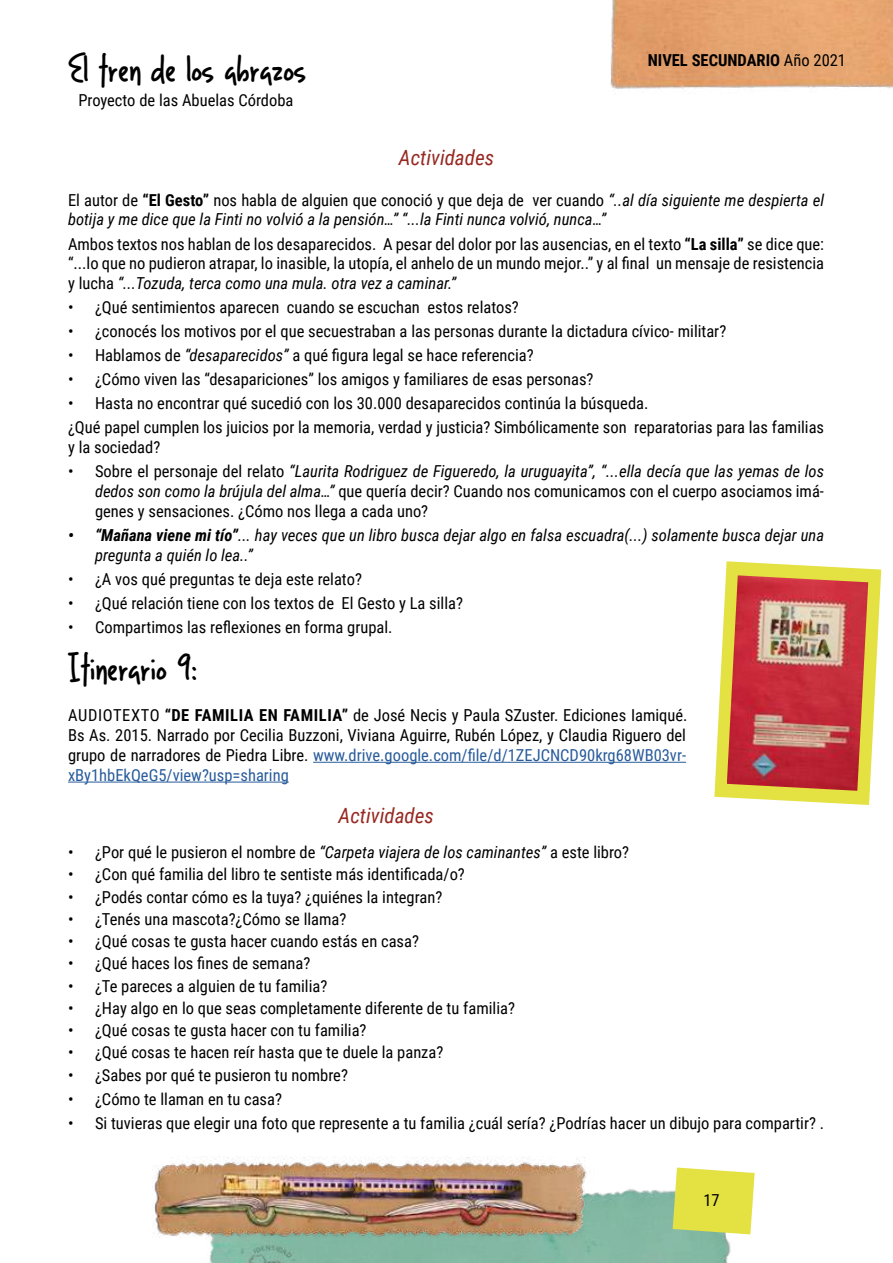
<style>
.page{position:relative;width:893px;height:1263px;background:#fff}
.page>*{position:absolute;margin:0;border:0;box-sizing:border-box;transform-origin:0 0}
.t1{font:36px "Lightupthe World";color:#000}
.t2{font:italic 21px "Roboto Condensed";color:#962821}
.t3{font:16.5px/19.8px "Roboto Condensed";color:#000;text-align:justify}
.t4{font:italic 16.5px/19.8px "Roboto Condensed";color:#000}
.t5{font:700 16.5px "Roboto Condensed";color:#000}
.s1{font-weight:400}
.s2{font-style:normal}
.s3{font-weight:700;font-style:normal}
.s4{font-weight:700}
.s5{font-style:italic}
.s6{color:#275b9b}
</style>
<div class="page">
<img style="left:209px;top:1189px;width:522px;height:74px">
<svg style="left:673px;top:1167px;width:82px;height:67px;background:#e2e257"></svg>
<img style="left:610px;top:0;width:283px;height:89px">
<img style="left:153px;top:1157px;width:447px;height:83px">
<hr style="left:313px;top:762px;width:373px;height:1px;background:#275b9b">
<hr style="left:68px;top:782px;width:221px;height:1px;background:#275b9b">
<svg style="left:714px;top:561px;width:167px;height:244px"></svg>
<img style="left:727px;top:575px;width:141px;height:216px">
<h1 class="t1" style="left:68px;top:42px;width:240px">El tren de los abrazos</h1>
<p class="t3" style="left:78px;top:90px;width:217px">Proyecto de las Abuelas Córdoba</p>
<p class="t5" style="left:648px;top:49px;width:200px">NIVEL SECUNDARIO <span class="s1">Año 2021</span></p>
<p class="t2" style="left:399px;top:142px;width:97px">Actividades</p>
<p class="t4" style="left:68px;top:189px;width:757px"><span class="s2">El autor de</span> <span class="s3">“El Gesto”</span> <span class="s2">nos habla de alguien que conoció y que deja de ver cuando</span> “..al día siguiente me despierta el botija y me dice que la Finti no volvió a la pensión…” “...la Finti nunca volvió, nunca…”</p>
<p class="t3" style="left:68px;top:233px;width:758px">Ambos textos nos hablan de los desaparecidos. A pesar del dolor por las ausencias, en el texto <span class="s4">“La silla”</span> se dice que: “...lo que no pudieron atrapar, lo inasible, la utopía, el anhelo de un mundo mejor..” y al final un mensaje de resistencia y lucha <span class="s5">“...Tozuda, terca como una mula. otra vez a caminar.”</span></p>
<p class="t3" style="left:68px;top:297px;width:452px">• ¿Qué sentimientos aparecen cuando se escuchan estos relatos?</p>
<p class="t3" style="left:68px;top:321px;width:660px">• ¿conocés los motivos por el que secuestraban a las personas durante la dictadura cívico- militar?</p>
<p class="t3" style="left:68px;top:345px;width:467px">• Hablamos de <span class="s5">“desaparecidos”</span> a qué figura legal se hace referencia?</p>
<p class="t3" style="left:68px;top:369px;width:527px">• ¿Cómo viven las “desapariciones” los amigos y familiares de esas personas?</p>
<p class="t3" style="left:68px;top:391px;width:758px;line-height:24px">• Hasta no encontrar qué sucedió con los 30.000 desaparecidos continúa la búsqueda.<br>¿Qué papel cumplen los juicios por la memoria, verdad y justicia? Simbólicamente son reparatorias para las familias</p>
<p class="t3" style="left:68px;top:437px;width:94px">y la sociedad?</p>
<p class="t3" style="left:95px;top:461px;width:731px;text-indent:-27px">• Sobre el personaje del relato <span class="s5">“Laurita Rodriguez de Figueredo, la uruguayita”, “...ella decía que las yemas de los dedos son como la brújula del alma…”</span> que quería decir? Cuando nos comunicamos con el cuerpo asociamos imá&shy;genes y sensaciones. ¿Cómo nos llega a cada uno?</p>
<p class="t4" style="left:95px;top:525px;width:731px;text-indent:-27px"><span class="s4">• “Mañana viene mi tío”</span>... hay veces que un libro busca dejar algo en falsa escuadra(...) solamente busca dejar una pregunta a quién lo lea..”</p>
<p class="t3" style="left:68px;top:568px;width:295px">• ¿A vos qué preguntas te deja este relato?</p>
<p class="t3" style="left:68px;top:592px;width:396px">• ¿Qué relación tiene con los textos de El Gesto y La silla?</p>
<p class="t3" style="left:68px;top:617px;width:326px">• Compartimos las reflexiones en forma grupal.</p>
<h1 class="t1" style="left:68px;top:642px;width:132px">Itinerario 9:</h1>
<p class="t3" style="left:68px;top:705px;width:621px">AUDIOTEXTO <span class="s4">“DE FAMILIA EN FAMILIA”</span> de José Necis y Paula SZuster. Ediciones Iamiqué.<br>Bs As. 2015. Narrado por Cecilia Buzzoni, Viviana Aguirre, Rubén López, y Claudia Riguero del grupo de narradores de Piedra Libre. <span class="s6">www.drive.google.com/file/d/1ZEJCNCD90krg68WB03vr&shy;xBy1hbEkQeG5/view?usp=sharing</span></p>
<p class="t2" style="left:339px;top:801px;width:97px">Actividades</p>
<p class="t3" style="left:68px;top:842px;width:563px">• ¿Por qué le pusieron el nombre de <span class="s5">“Carpeta viajera de los caminantes”</span> a este libro?</p>
<p class="t3" style="left:68px;top:864px;width:398px">• ¿Con qué familia del libro te sentiste más identificada/o?</p>
<p class="t3" style="left:68px;top:886px;width:376px">• ¿Podés contar cómo es la tuya? ¿quiénes la integran?</p>
<p class="t3" style="left:68px;top:908px;width:280px">• ¿Tenés una mascota?¿Cómo se llama?</p>
<p class="t3" style="left:68px;top:931px;width:352px">• ¿Qué cosas te gusta hacer cuando estás en casa?</p>
<p class="t3" style="left:68px;top:953px;width:244px">• ¿Qué haces los fines de semana?</p>
<p class="t3" style="left:68px;top:975px;width:261px">• ¿Te pareces a alguien de tu familia?</p>
<p class="t3" style="left:68px;top:997px;width:448px">• ¿Hay algo en lo que seas completamente diferente de tu familia?</p>
<p class="t3" style="left:68px;top:1020px;width:300px">• ¿Qué cosas te gusta hacer con tu familia?</p>
<p class="t3" style="left:68px;top:1042px;width:377px">• ¿Qué cosas te hacen reír hasta que te duele la panza?</p>
<p class="t3" style="left:68px;top:1064px;width:281px">• ¿Sabes por qué te pusieron tu nombre?</p>
<p class="t3" style="left:68px;top:1088px;width:215px">• ¿Cómo te llaman en tu casa?</p>
<p class="t3" style="left:68px;top:1112px;width:757px">• Si tuvieras que elegir una foto que represente a tu familia ¿cuál sería? ¿Podrías hacer un dibujo para compartir? .</p>
<p class="t3" style="left:703px;top:1189px;width:18px">17</p>
</div>
